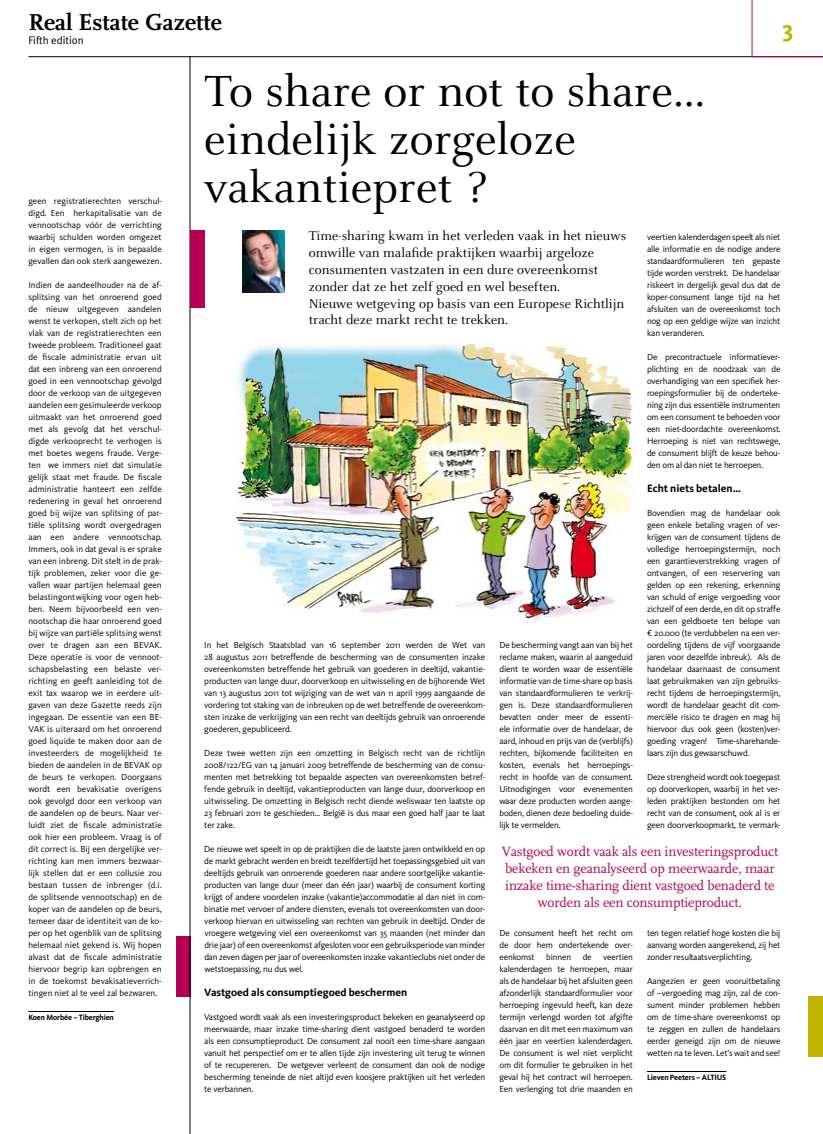
<style>
.page{position:relative;width:823px;height:1134px;background:#fff}
.page>*{position:absolute;margin:0;border:0;box-sizing:border-box;transform-origin:0 0}
.t1{font:48px/48px "Celeste OT";color:#000}
.t2{font:700 24px "FF Scala";color:#000}
.t3{font:700 24px "Kievit";color:#c0b400}
.t4{font:14px/16.8px "Celeste OT";color:#000}
.t5{font:14px/16.8px "FF Scala";letter-spacing:-.01em;color:#b60054;text-align:center}
.t6{font:700 11px "Kievit";color:#000}
.t7{font:11px "Meta Plus Normal";color:#000}
.t8{font:9px/12px "Kievit";letter-spacing:-.015em;color:#000;text-align:justify}
.t9{font:700 8px "Kievit";letter-spacing:-.02em;color:#000}
</style>
<div class="page">
<hr style="left:28px;top:57px;width:794px;height:1px;background:#000">
<svg style="left:751px;top:0;width:71px;height:57px"></svg>
<div style="left:176px;top:936px;width:14px;height:60px;background:#b60054"></div>
<hr style="left:190px;top:56px;width:1px;height:1078px;background:#000">
<hr style="left:28px;top:1011px;width:86px;height:1px;background:#000">
<img style="left:234px;top:345px;width:400px;height:277px">
<hr style="left:646px;top:1071px;width:79px;height:1px;background:#000">
<div style="left:190px;top:230px;width:14px;height:77px;background:#b60054"></div>
<img style="left:242px;top:230px;width:42px;height:62px">
<div style="left:808px;top:996px;width:14px;height:60px;background:#c0b400"></div>
<h2 class="t2" style="left:28px;top:9px;width:195px">Real Estate Gazette</h2>
<p class="t7" style="left:28px;top:33px;width:57px">Fifth edition</p>
<h2 class="t3" style="left:781px;top:14px;width:12px">3</h2>
<p class="t8" style="left:28px;top:195px;width:135px">geen registratierechten verschul&shy;digd. Een herkapitalisatie van de vennootschap vóór de verrichting waarbij schulden worden omgezet in eigen vermogen, is in bepaalde gevallen dan ook sterk aangewezen.</p>
<p class="t8" style="left:28px;top:279px;width:135px">Indien de aandeelhouder na de af&shy;splitsing van het onroerend goed de nieuw uitgegeven aandelen wenst te verkopen, stelt zich op het vlak van de registratierechten een tweede probleem. Traditioneel gaat de fiscale administratie ervan uit dat een inbreng van een onroerend goed in een vennootschap gevolgd door de verkoop van de uitgegeven aandelen een gesimuleerde verkoop uitmaakt van het onroerend goed met als gevolg dat het verschul&shy;digde verkooprecht te verhogen is met boetes wegens fraude. Verge&shy;ten we immers niet dat simulatie gelijk staat met fraude. De fiscale administratie hanteert een zelfde redenering in geval het onroerend goed bij wijze van splitsing of par&shy;tiële splitsing wordt overgedragen aan een andere vennootschap.<br>Immers, ook in dat geval is er sprake van een inbreng. Dit stelt in de prak&shy;tijk problemen, zeker voor die ge&shy;vallen waar partijen helemaal geen belastingontwijking voor ogen heb&shy;ben. Neem bijvoorbeeld een ven&shy;nootschap die haar onroerend goed bij wijze van partiële splitsing wenst over te dragen aan een BEVAK.<br>Deze operatie is voor de vennoot&shy;schapsbelasting een belaste ver&shy;richting en geeft aanleiding tot de exit tax waarop we in eerdere uit&shy;gaven van deze Gazette reeds zijn ingegaan. De essentie van een BE-VAK is uiteraard om het onroerend goed liquide te maken door aan de investeerders de mogelijkheid te bieden de aandelen in de BEVAK op de beurs te verkopen. Doorgaans wordt een bevakisatie overigens ook gevolgd door een verkoop van de aandelen op de beurs. Naar ver&shy;luidt ziet de fiscale administratie ook hier een probleem. Vraag is of dit correct is. Bij een dergelijke ver&shy;richting kan men immers bezwaar&shy;lijk stellen dat er een collusie zou bestaan tussen de inbrenger (d.i. de splitsende vennootschap) en de koper van de aandelen op de beurs, temeer daar de identiteit van de ko&shy;per op het ogenblik van de splitsing helemaal niet gekend is. Wij hopen alvast dat de fiscale administratie hiervoor begrip kan opbrengen en in de toekomst bevakisatieverrich&shy;tingen niet al te veel zal bezwaren.</p>
<p class="t9" style="left:28px;top:1012px;width:87px">Koen Morbée – Tiberghien</p>
<h1 class="t1" style="left:204px;top:68px;width:502px">To share or not to share… eindelijk zorgeloze vakantiepret ?</h1>
<p class="t4" style="left:308px;top:228px;width:319px">Time-sharing kwam in het verleden vaak in het nieuws omwille van malafide praktijken waarbij argeloze consumenten vastzaten in een dure overeenkomst zonder dat ze het zelf goed en wel beseften.<br>Nieuwe wetgeving op basis van een Europese Richtlijn tracht deze markt recht te trekken.</p>
<p class="t8" style="left:646px;top:231px;width:135px">veertien kalenderdagen speelt als niet alle informatie en de nodige andere standaardformulieren ten gepaste tijde worden verstrekt. De handelaar riskeert in dergelijk geval dus dat de koper-consument lange tijd na het afsluiten van de overeenkomst toch nog op een geldige wijze van inzicht kan veranderen.</p>
<p class="t8" style="left:646px;top:351px;width:135px">De precontractuele informatiever&shy;plichting en de noodzaak van de overhandiging van een specifiek her&shy;roepingsformulier bij de onderteke&shy;ning zijn dus essentiële instrumenten om een consument te behoeden voor een niet-doordachte overeenkomst.<br>Herroeping is niet van rechtswege, de consument blijft de keuze behou&shy;den om al dan niet te herroepen.</p>
<p class="t6" style="left:646px;top:482px;width:95px">Echt niets betalen…</p>
<p class="t8" style="left:646px;top:507px;width:135px">Bovendien mag de handelaar ook geen enkele betaling vragen of ver&shy;krijgen van de consument tijdens de volledige herroepingstermijn, noch een garantieverstrekking vragen of ontvangen, of een reservering van gelden op een rekening, erkenning van schuld of enige vergoeding voor zichzelf of een derde, en dit op straffe van een geldboete ten belope van € 20.000 (te verdubbelen na een ver&shy;oordeling tijdens de vijf voorgaande jaren voor dezelfde inbreuk). Als de handelaar daarnaast de consument laat gebruikmaken van zijn gebruiks&shy;recht tijdens de herroepingstermijn, wordt de handelaar geacht dit com&shy;merciële risico te dragen en mag hij hiervoor dus ook geen (kosten)ver&shy;goeding vragen! Time-sharehande&shy;laars zijn dus gewaarschuwd.</p>
<p class="t8" style="left:646px;top:771px;width:135px">Deze strengheid wordt ook toegepast op doorverkopen, waarbij in het ver&shy;leden praktijken bestonden om het recht van de consument, ook al is er geen doorverkoopmarkt, te vermark-</p>
<p class="t8" style="left:204px;top:639px;width:282px">In het Belgisch Staatsblad van 16 september 2011 werden de Wet van 28 augustus 2011 betreffende de bescherming van de consumenten inzake overeenkomsten betreffende het gebruik van goederen in deeltijd, vakantie&shy;producten van lange duur, doorverkoop en uitwisseling en de bijhorende Wet van 13 augustus 2011 tot wijziging van de wet van 11 april 1999 aangaande de vordering tot staking van de inbreuken op de wet betreffende de overeenkom&shy;sten inzake de verkrijging van een recht van deeltijds gebruik van onroerende goederen, gepubliceerd.</p>
<p class="t8" style="left:204px;top:747px;width:282px">Deze twee wetten zijn een omzetting in Belgisch recht van de richtlijn 2008/122/EG van 14 januari 2009 betreffende de bescherming van de consu&shy;menten met betrekking tot bepaalde aspecten van overeenkomsten betref&shy;fende gebruik in deeltijd, vakantieproducten van lange duur, doorverkoop en uitwisseling. De omzetting in Belgisch recht diende weliswaar ten laatste op 23 februari 2011 te geschieden… België is dus maar een goed half jaar te laat ter zake.</p>
<p class="t8" style="left:204px;top:843px;width:282px">De nieuwe wet speelt in op de praktijken die de laatste jaren ontwikkeld en op de markt gebracht werden en breidt tezelfdertijd het toepassingsgebied uit van deeltijds gebruik van onroerende goederen naar andere soortgelijke vakantie&shy;producten van lange duur (meer dan één jaar) waarbij de consument korting krijgt of andere voordelen inzake (vakantie)accommodatie al dan niet in com&shy;binatie met vervoer of andere diensten, evenals tot overeenkomsten van door&shy;verkoop hiervan en uitwisseling van rechten van gebruik in deeltijd. Onder de vroegere wetgeving viel een overeenkomst van 35 maanden (net minder dan drie jaar) of een overeenkomst afgesloten voor een gebruiksperiode van minder dan zeven dagen per jaar of overeenkomsten inzake vakantieclubs niet onder de wetstoepassing, nu dus wel.</p>
<p class="t6" style="left:204px;top:986px;width:204px">Vastgoed als consumptiegoed beschermen</p>
<p class="t8" style="left:204px;top:1011px;width:282px">Vastgoed wordt vaak als een investeringsproduct bekeken en geanalyseerd op meerwaarde, maar inzake time-sharing dient vastgoed benaderd te worden als een consumptieproduct. De consument zal nooit een time-share aangaan vanuit het perspectief om er te allen tijde zijn investering uit terug te winnen of te recupereren. De wetgever verleent de consument dan ook de nodige bescherming teneinde de niet altijd even koosjere praktijken uit het verleden te verbannen.</p>
<p class="t8" style="left:499px;top:639px;width:135px">De bescherming vangt aan van bij het reclame maken, waarin al aangeduid dient te worden waar de essentiële informatie van de time-share op basis van standaardformulieren te verkrij&shy;gen is. Deze standaardformulieren bevatten onder meer de essenti&shy;ële informatie over de handelaar, de aard, inhoud en prijs van de (verblijfs) rechten, bijkomende faciliteiten en kosten, evenals het herroepings&shy;recht in hoofde van de consument.<br>Uitnodigingen voor evenementen waar deze producten worden aange&shy;boden, dienen deze bedoeling duide&shy;lijk te vermelden.</p>
<h3 class="t5" style="left:501px;top:843px;width:278px">Vastgoed wordt vaak als een investeringsproduct bekeken en geanalyseerd op meerwaarde, maar inzake time-sharing dient vastgoed benaderd te worden als een consumptieproduct.</h3>
<p class="t8" style="left:646px;top:927px;width:135px">ten tegen relatief hoge kosten die bij aanvang worden aangerekend, zij het zonder resultaatsverplichting.</p>
<p class="t8" style="left:646px;top:975px;width:135px">Aangezien er geen vooruitbetaling of –vergoeding mag zijn, zal de con&shy;sument minder problemen hebben om de time-share overeenkomst op te zeggen en zullen de handelaars eerder geneigd zijn om de nieuwe wetten na te leven. Let’s wait and see!</p>
<p class="t9" style="left:646px;top:1072px;width:81px">Lieven Peeters – ALTIUS</p>
<p class="t8" style="left:499px;top:927px;width:135px">De consument heeft het recht om de door hem ondertekende over&shy;eenkomst</p>
<p class="t8" style="left:546px;top:951px;width:26px">binnen</p>
<p class="t8" style="left:582px;top:951px;width:10px">de</p>
<p class="t8" style="left:499px;top:951px;width:135px;text-indent:104px">veertien kalenderdagen te herroepen, maar als de handelaar bij het afsluiten geen afzonderlijk standaardformulier voor herroeping ingevuld heeft, kan deze termijn verlengd worden tot afgifte daarvan en dit met een maximum van één jaar en veertien kalenderdagen.<br>De consument is wel niet verplicht om dit formulier te gebruiken in het geval hij het contract wil herroepen.<br>Een verlenging tot drie maanden en</p>
</div>
